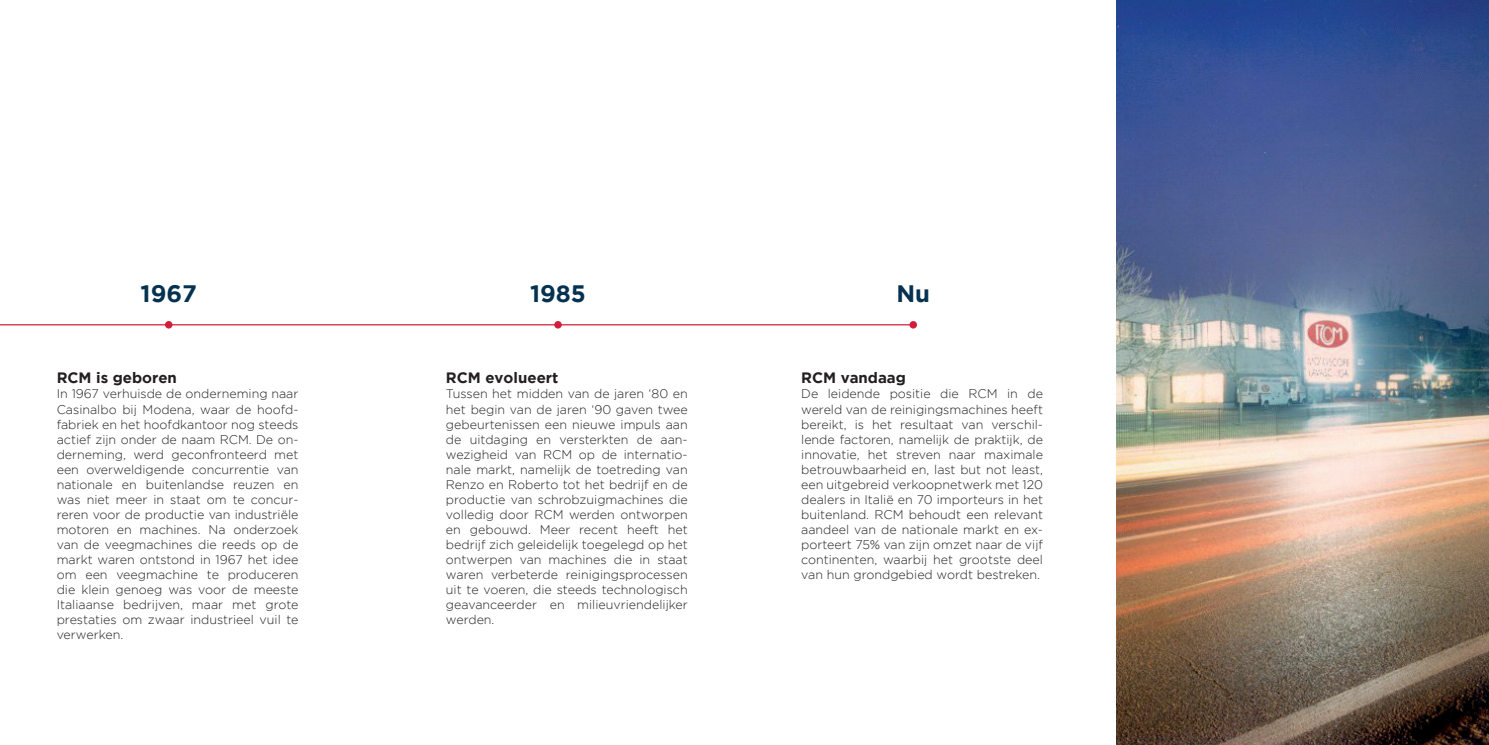
<style>
.page{position:relative;width:1489px;height:745px;background:#fff}
.page>*{position:absolute;margin:0;border:0;box-sizing:border-box;transform-origin:0 0}
.t1{font:700 23.75px "Gotham";color:#063251}
.t2{font:700 15px "Gotham";color:#231f20}
.t3{font:300 12.5px/15px "Gotham";color:#231f20;text-align:justify}
</style>
<div class="page">
<hr style="left:0;top:324px;width:912px;height:1px;background:#d11e39">
<div style="left:166px;top:321px;width:6px;height:7px;background:#d11e39;border-radius:50%"></div>
<div style="left:165px;top:321px;width:7px;height:7px;border:1px solid #d11e39;border-radius:50%"></div>
<div style="left:555px;top:321px;width:6px;height:7px;background:#d11e39;border-radius:50%"></div>
<div style="left:554px;top:321px;width:7px;height:7px;border:1px solid #d11e39;border-radius:50%"></div>
<img style="left:1116px;top:0;width:372px;height:744px">
<div style="left:910px;top:321px;width:6px;height:7px;background:#d11e39;border-radius:50%"></div>
<div style="left:909px;top:321px;width:8px;height:7px;border:1px solid #d11e39;border-radius:50%"></div>
<h1 class="t1" style="left:141px;top:280px;width:58px">1967</h1>
<h1 class="t1" style="left:530px;top:280px;width:57px">1985</h1>
<p class="t2" style="left:57px;top:369px;width:122px">RCM is geboren</p>
<p class="t3" style="left:57px;top:386px;width:243px">In 1967 verhuisde de onderneming naar Casinalbo bij Modena, waar de hoofd&shy;fabriek en het hoofdkantoor nog steeds actief zijn onder de naam RCM. De on&shy;derneming, werd geconfronteerd met een overweldigende concurrentie van nationale en buitenlandse reuzen en was niet meer in staat om te concur&shy;reren voor de productie van industriële motoren en machines. Na onderzoek van de veegmachines die reeds op de markt waren ontstond in 1967 het idee om een veegmachine te produceren die klein genoeg was voor de meeste Italiaanse bedrijven, maar met grote prestaties om zwaar industrieel vuil te verwerken.</p>
<p class="t2" style="left:446px;top:369px;width:114px">RCM evolueert</p>
<p class="t3" style="left:446px;top:386px;width:243px">Tussen het midden van de jaren ‘80 en het begin van de jaren ‘90 gaven twee gebeurtenissen een nieuwe impuls aan de uitdaging en versterkten de aan&shy;wezigheid van RCM op de internatio&shy;nale markt, namelijk de toetreding van Renzo en Roberto tot het bedrijf en de productie van schrobzuigmachines die volledig door RCM werden ontworpen en gebouwd. Meer recent heeft het bedrijf zich geleidelijk toegelegd op het ontwerpen van machines die in staat waren verbeterde reinigingsprocessen uit te voeren, die steeds technologisch geavanceerder en milieuvriendelijker werden.</p>
<h1 class="t1" style="left:896px;top:280px;width:35px">Nu</h1>
<p class="t2" style="left:801px;top:369px;width:106px">RCM vandaag</p>
<p class="t3" style="left:801px;top:386px;width:243px">De leidende positie die RCM in de wereld van de reinigingsmachines heeft bereikt, is het resultaat van verschil&shy;lende factoren, namelijk de praktijk, de innovatie, het streven naar maximale betrouwbaarheid en, last but not least, een uitgebreid verkoopnetwerk met 120 dealers in Italië en 70 importeurs in het buitenland. RCM behoudt een relevant aandeel van de nationale markt en ex&shy;porteert 75% van zijn omzet naar de vijf continenten, waarbij het grootste deel van hun grondgebied wordt bestreken.</p>
</div>
